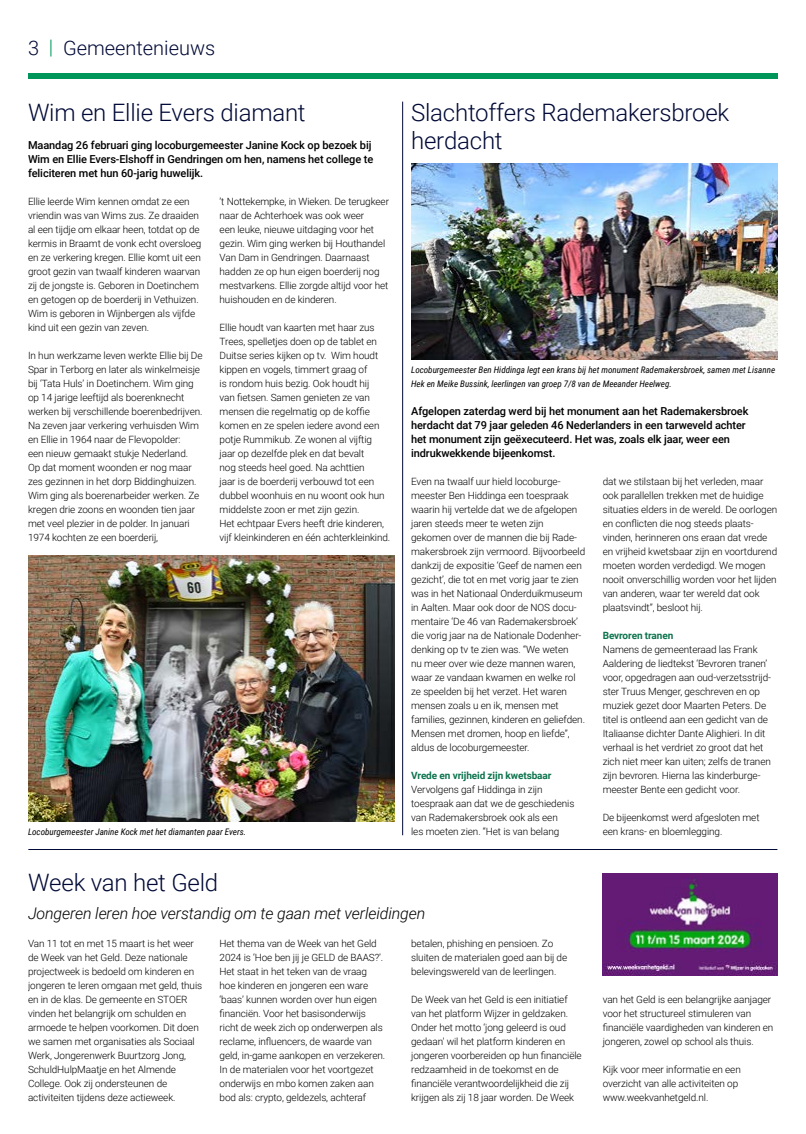
<style>
.page{position:relative;width:806px;height:1134px;background:#fff}
.page>*{position:absolute;margin:0;border:0;box-sizing:border-box;transform-origin:0 0}
.OIJ_kop_klein{font:300 24px/28px "Roboto";letter-spacing:-.01em;color:#000936}
.t1{font:300 20px "Roboto";color:#000936}
.OIJ_chapeau{font:italic 300 16px "Roboto";letter-spacing:-.01em;color:#000}
.OIJ_intro{font:500 11px/14px "Roboto";letter-spacing:-.01em;color:#000}
.OIJ_platte_tekst{font:300 10px/14px "Roboto";letter-spacing:-.01em;color:#000}
.OIJ_tussenkop{font:700 10px "Roboto";letter-spacing:-.01em;color:#0c734d}
.OIJ_foto-bijschrift{font:italic 9px/14px "Roboto Condensed";color:#000}
.s1{color:#00965a}
</style>
<div class="page">
<div style="left:28px;top:73px;width:748px;height:6px;background:#00965a"></div>
<img style="left:28px;top:555px;width:366px;height:266px">
<hr style="left:28px;top:849px;width:748px;height:1px;background:#000936">
<img style="left:602px;top:873px;width:174px;height:102px">
<hr style="left:402px;top:102px;width:1px;height:733px;background:#000936">
<img style="left:411px;top:163px;width:365px;height:196px">
<p class="t1" style="left:28px;top:34px;width:189px">3 <span class="s1">|</span> Gemeentenieuws</p>
<h2 class="OIJ_kop_klein" style="left:411px;top:98px;width:319px">Slachtoffers Rademakersbroek herdacht</h2>
<h2 class="OIJ_kop_klein" style="left:28px;top:98px;width:279px">Wim en Ellie Evers diamant</h2>
<p class="OIJ_intro" style="left:28px;top:138px;width:346px">Maandag 26 februari ging locoburgemeester Janine Kock op bezoek bij<br>Wim en Ellie Evers-Elshoff in Gendringen om hen, namens het college te feliciteren met hun 60-jarig huwelijk.</p>
<p class="OIJ_platte_tekst" style="left:28px;top:194px;width:175px">Ellie leerde Wim kennen omdat ze een vriendin was van Wims zus. Ze draaiden al een tijdje om elkaar heen, totdat op de kermis in Braamt de vonk echt oversloeg en ze verkering kregen. Ellie komt uit een groot gezin van twaalf kinderen waarvan zij de jongste is. Geboren in Doetinchem en getogen op de boerderij in Vethuizen.<br>Wim is geboren in Wijnbergen als vijfde kind uit een gezin van zeven.</p>
<p class="OIJ_platte_tekst" style="left:28px;top:348px;width:176px">In hun werkzame leven werkte Ellie bij De Spar in Terborg en later als winkelmeisje bij ‘Tata Huls’ in Doetinchem. Wim ging op 14 jarige leeftijd als boerenknecht werken bij verschillende boerenbedrijven.<br>Na zeven jaar verkering verhuisden Wim en Ellie in 1964 naar de Flevopolder:<br>een nieuw gemaakt stukje Nederland.<br>Op dat moment woonden er nog maar zes gezinnen in het dorp Biddinghuizen.<br>Wim ging als boerenarbeider werken. Ze kregen drie zoons en woonden tien jaar met veel plezier in de polder. In januari 1974 kochten ze een boerderij,</p>
<p class="OIJ_platte_tekst" style="left:219px;top:194px;width:171px">’t Nottekempke, in Wieken. De terugkeer naar de Achterhoek was ook weer<br>een leuke, nieuwe uitdaging voor het gezin. Wim ging werken bij Houthandel Van Dam in Gendringen. Daarnaast hadden ze op hun eigen boerderij nog mestvarkens. Ellie zorgde altijd voor het huishouden en de kinderen.</p>
<p class="OIJ_platte_tekst" style="left:219px;top:320px;width:166px">Ellie houdt van kaarten met haar zus Trees, spelletjes doen op de tablet en Duitse series kijken op tv. Wim houdt kippen en vogels, timmert graag of<br>is rondom huis bezig. Ook houdt hij van fietsen. Samen genieten ze van mensen die regelmatig op de koffie komen en ze spelen iedere avond een potje Rummikub. Ze wonen al vijftig jaar op dezelfde plek en dat bevalt<br>nog steeds heel goed. Na achttien<br>jaar is de boerderij verbouwd tot een dubbel woonhuis en nu woont ook hun middelste zoon er met zijn gezin.</p>
<p class="OIJ_platte_tekst" style="left:219px;top:516px;width:172px">Het echtpaar Evers heeft drie kinderen, vijf kleinkinderen en één achterkleinkind.</p>
<p class="OIJ_foto-bijschrift" style="left:411px;top:363px;width:365px">Locoburgemeester Ben Hiddinga legt een krans bij het monument Rademakersbroek, samen met Lisanne<br>Hek en Meike Bussink, leerlingen van groep 7/8 van de Meeander Heelweg.</p>
<p class="OIJ_intro" style="left:411px;top:404px;width:338px">Afgelopen zaterdag werd bij het monument aan het Rademakersbroek herdacht dat 79 jaar geleden 46 Nederlanders in een tarweveld achter het monument zijn geëxecuteerd. Het was, zoals elk jaar, weer een indrukwekkende bijeenkomst.</p>
<p class="OIJ_platte_tekst" style="left:411px;top:474px;width:175px">Even na twaalf uur hield locoburge&shy;meester Ben Hiddinga een toespraak waarin hij vertelde dat we de afgelopen jaren steeds meer te weten zijn gekomen over de mannen die bij Rade&shy;makersbroek zijn vermoord. Bijvoorbeeld dankzij de expositie ‘Geef de namen een gezicht’, die tot en met vorig jaar te zien was in het Nationaal Onderduikmuseum in Aalten. Maar ook door de NOS docu&shy;mentaire ‘De 46 van Rademakersbroek’ die vorig jaar na de Nationale Dodenher&shy;denking op tv te zien was. “We weten<br>nu meer over wie deze mannen waren, waar ze vandaan kwamen en welke rol ze speelden bij het verzet. Het waren mensen zoals u en ik, mensen met families, gezinnen, kinderen en geliefden.<br>Mensen met dromen, hoop en liefde”, aldus de locoburgemeester.</p>
<p class="OIJ_tussenkop" style="left:411px;top:769px;width:142px">Vrede en vrijheid zijn kwetsbaar</p>
<p class="OIJ_platte_tekst" style="left:411px;top:782px;width:165px">Vervolgens gaf Hiddinga in zijn toespraak aan dat we de geschiedenis van Rademakersbroek ook als een<br>les moeten zien. “Het is van belang</p>
<p class="OIJ_platte_tekst" style="left:602px;top:474px;width:176px">dat we stilstaan bij het verleden, maar ook parallellen trekken met de huidige situaties elders in de wereld. De oorlogen en conflicten die nog steeds plaats&shy;vinden, herinneren ons eraan dat vrede en vrijheid kwetsbaar zijn en voortdurend moeten worden verdedigd. We mogen nooit onverschillig worden voor het lijden van anderen, waar ter wereld dat ook plaatsvindt”, besloot hij.</p>
<p class="OIJ_tussenkop" style="left:602px;top:629px;width:72px">Bevroren tranen</p>
<p class="OIJ_platte_tekst" style="left:602px;top:642px;width:170px">Namens de gemeenteraad las Frank Aaldering de liedtekst ‘Bevroren tranen’ voor, opgedragen aan oud-verzetsstrijd&shy;ster Truus Menger, geschreven en op muziek gezet door Maarten Peters. De titel is ontleend aan een gedicht van de Italiaanse dichter Dante Alighieri. In dit verhaal is het verdriet zo groot dat het zich niet meer kan uiten; zelfs de tranen zijn bevroren. Hierna las kinderburge&shy;meester Bente een gedicht voor.</p>
<p class="OIJ_platte_tekst" style="left:602px;top:810px;width:158px">De bijeenkomst werd afgesloten met een krans- en bloemlegging.</p>
<p class="OIJ_foto-bijschrift" style="left:28px;top:825px;width:219px">Locoburgemeester Janine Kock met het diamanten paar Evers.</p>
<h2 class="OIJ_kop_klein" style="left:28px;top:868px;width:191px">Week van het Geld</h2>
<p class="OIJ_chapeau" style="left:28px;top:902px;width:398px">Jongeren leren hoe verstandig om te gaan met verleidingen</p>
<p class="OIJ_platte_tekst" style="left:28px;top:936px;width:175px">Van 11 tot en met 15 maart is het weer de Week van het Geld. Deze nationale projectweek is bedoeld om kinderen en jongeren te leren omgaan met geld, thuis en in de klas. De gemeente en STOER vinden het belangrijk om schulden en armoede te helpen voorkomen. Dit doen we samen met organisaties als Sociaal Werk, Jongerenwerk Buurtzorg Jong, SchuldHulpMaatje en het Almende College. Ook zij ondersteunen de activiteiten tijdens deze actieweek.</p>
<p class="OIJ_platte_tekst" style="left:219px;top:936px;width:167px">Het thema van de Week van het Geld 2024 is ‘Hoe ben jij je GELD de BAAS?’.<br>Het staat in het teken van de vraag hoe kinderen en jongeren een ware ‘baas’ kunnen worden over hun eigen financiën. Voor het basisonderwijs richt de week zich op onderwerpen als reclame, influencers, de waarde van geld, in-game aankopen en verzekeren.<br>In de materialen voor het voortgezet onderwijs en mbo komen zaken aan bod als: crypto, geldezels, achteraf</p>
<p class="OIJ_platte_tekst" style="left:411px;top:936px;width:157px">betalen, phishing en pensioen. Zo sluiten de materialen goed aan bij de belevingswereld van de leerlingen.</p>
<p class="OIJ_platte_tekst" style="left:411px;top:992px;width:172px">De Week van het Geld is een initiatief van het platform Wijzer in geldzaken.<br>Onder het motto ‘jong geleerd is oud gedaan’ wil het platform kinderen en jongeren voorbereiden op hun financiële redzaamheid in de toekomst en de financiële verantwoordelijkheid die zij krijgen als zij 18 jaar worden. De Week</p>
<p class="OIJ_platte_tekst" style="left:602px;top:992px;width:172px">van het Geld is een belangrijke aanjager voor het structureel stimuleren van financiële vaardigheden van kinderen en jongeren, zowel op school als thuis.</p>
<p class="OIJ_platte_tekst" style="left:602px;top:1062px;width:139px">Kijk voor meer informatie en een overzicht van alle activiteiten op www.weekvanhetgeld.nl.</p>
</div>
